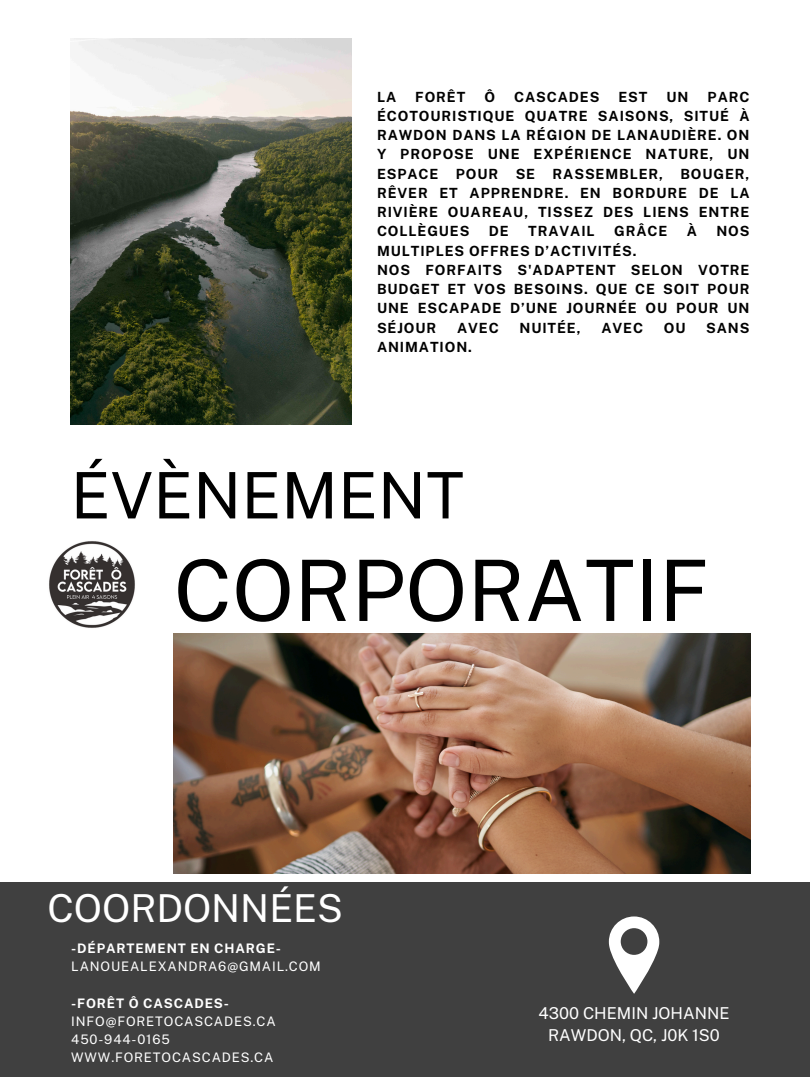
<style>
.page{position:relative;width:810px;height:1080px;background:#fff}
.page>*{position:absolute;margin:0;border:0;box-sizing:border-box;transform-origin:0 0}
.t1{font:84.62px "Public Sans";color:#000}
.t2{font:64.12px "Public Sans";color:#000}
.t3{font:38.5px "Public Sans";color:#fff}
.t4{font:16.38px/22.6px "Public Sans";color:#fff;text-align:center}
.t5{font:700 14px/19.2px "Public Sans";letter-spacing:.065em;color:#000;text-align:justify}
.t6{font:13.12px "Public Sans";letter-spacing:.065em;color:#fff}
.t7{font:700 13.12px "Public Sans";letter-spacing:.065em;color:#fff}
</style>
<div class="page">
<img style="left:47px;top:540px;width:90px;height:89px;border-radius:50%">
<div style="left:0;top:883px;width:810px;height:194px;background:#404040"></div>
<svg style="left:609px;top:917px;width:50px;height:77px"></svg>
<img style="left:71px;top:38px;width:280px;height:387px">
<img style="left:174px;top:634px;width:576px;height:239px">
<h2 class="t5" style="left:377px;top:87px;width:21px">LA</h2>
<h2 class="t5" style="left:415px;top:87px;width:52px">FORÊT</h2>
<h2 class="t5" style="left:484px;top:87px;width:12px">Ô</h2>
<h2 class="t5" style="left:514px;top:87px;width:87px">CASCADES</h2>
<h2 class="t5" style="left:618px;top:87px;width:31px">EST</h2>
<h2 class="t5" style="left:667px;top:87px;width:24px">UN</h2>
<h2 class="t5" style="left:377px;top:87px;width:374px;text-indent:331px">PARC ÉCOTOURISTIQUE QUATRE SAISONS, SITUÉ À RAWDON DANS LA RÉGION DE LANAUDIÈRE. ON Y PROPOSE UNE EXPÉRIENCE NATURE, UN ESPACE POUR SE RASSEMBLER, BOUGER, RÊVER ET APPRENDRE. EN BORDURE DE LA RIVIÈRE OUAREAU, TISSEZ DES LIENS ENTRE COLLÈGUES</h2>
<h2 class="t5" style="left:489px;top:222px;width:21px">DE</h2>
<h2 class="t5" style="left:528px;top:222px;width:68px">TRAVAIL</h2>
<h2 class="t5" style="left:614px;top:222px;width:55px">GRÂCE</h2>
<h2 class="t5" style="left:687px;top:222px;width:12px">À</h2>
<h2 class="t5" style="left:716px;top:222px;width:35px">NOS</h2>
<h2 class="t5" style="left:377px;top:241px;width:374px;text-align:left">MULTIPLES OFFRES D’ACTIVITÉS.<br>NOS FORFAITS S'ADAPTENT SELON VOTRE<br>BUDGET ET VOS BESOINS. QUE CE SOIT POUR<br>UNE ESCAPADE D’UNE JOURNÉE OU POUR UN<br>SÉJOUR</h2>
<h2 class="t5" style="left:457px;top:318px;width:43px">AVEC</h2>
<h2 class="t5" style="left:519px;top:318px;width:63px">NUITÉE,</h2>
<h2 class="t5" style="left:601px;top:318px;width:43px">AVEC</h2>
<h2 class="t5" style="left:664px;top:318px;width:23px">OU</h2>
<h2 class="t5" style="left:706px;top:318px;width:45px">SANS</h2>
<h2 class="t5" style="left:377px;top:337px;width:97px">ANIMATION.</h2>
<p class="t2" style="left:71px;top:458px;width:395px">ÉVÈNEMENT</p>
<p class="t1" style="left:174px;top:541px;width:537px">CORPORATIF</p>
<p class="t3" style="left:47px;top:885px;width:297px">COORDONNÉES</p>
<h3 class="t7" style="left:71px;top:940px;width:211px">-DÉPARTEMENT EN CHARGE-</h3>
<p class="t6" style="left:71px;top:959px;width:251px">LANOUEALEXANDRA6@GMAIL.COM</p>
<p class="t7" style="left:71px;top:995px;width:159px">-FORÊT Ô CASCADES-</p>
<p class="t6" style="left:71px;top:1013px;width:206px">INFO@FORETOCASCADES.CA</p>
<p class="t6" style="left:71px;top:1032px;width:100px">450-944-0165</p>
<p class="t6" style="left:71px;top:1050px;width:204px">WWW.FORETOCASCADES.CA</p>
<p class="t4" style="left:539px;top:1002px;width:192px">4300 CHEMIN JOHANNE<br>RAWDON, QC, J0K 1S0</p>
</div>
